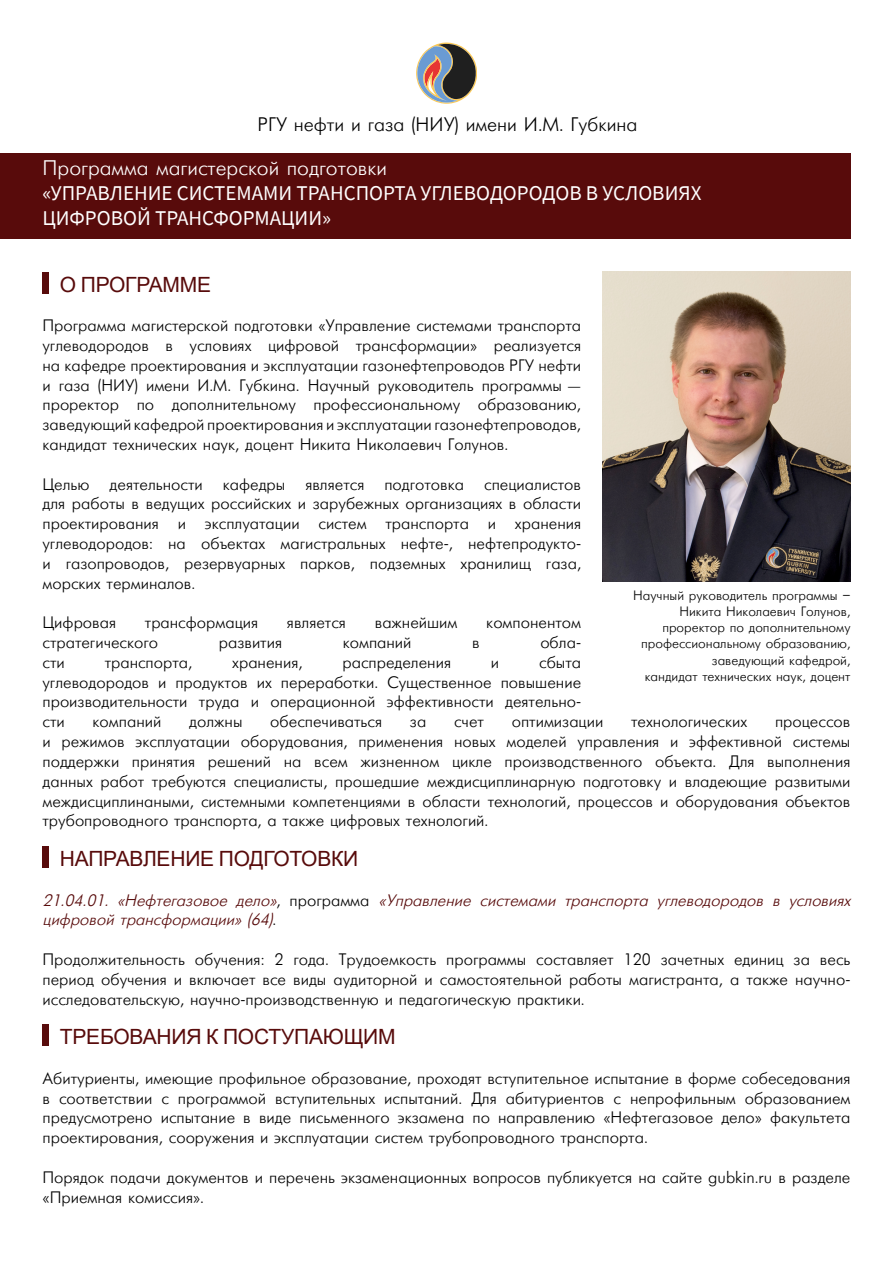
<style>
.page{position:relative;width:893px;height:1263px;background:#fff}
.page>*{position:absolute;margin:0;border:0;box-sizing:border-box;transform-origin:0 0}
.t1{font:21px/25.2px "Source Sans Pro";color:#fff}
.t2{font:21px "Arial";letter-spacing:-.01em;color:#580b0b}
.t3{font:21px "Futuris Cyrillic";color:#fff}
.t4{font:19.5px "Futuris Cyrillic";color:#000}
.t5{font:16.5px/19.8px "Futuris Cyrillic";color:#000;text-align:justify}
.t6{font:italic 16.5px/19.8px "Futuris Cyrillic";color:#580b0b}
.t7{font:13.5px/16.2px "Futuris Cyrillic";color:#000;text-align:right}
.s1{font-style:normal;color:#000}
</style>
<div class="page">
<div style="left:43px;top:272px;width:6px;height:22px;background:#580b0b"></div>
<div style="left:43px;top:846px;width:6px;height:22px;background:#580b0b"></div>
<img style="left:602px;top:272px;width:248px;height:310px">
<div style="left:0;top:153px;width:850px;height:85px;background:#580b0b"></div>
<svg style="left:416px;top:43px;width:61px;height:61px"></svg>
<div style="left:43px;top:1024px;width:6px;height:22px;background:#580b0b"></div>
<p class="t4" style="left:258px;top:115px;width:381px">РГУ нефти и газа (НИУ) имени И.М. Губкина</p>
<p class="t3" style="left:43px;top:157px;width:346px">Программа магистерской подготовки</p>
<p class="t1" style="left:43px;top:181px;width:660px">«УПРАВЛЕНИЕ СИСТЕМАМИ ТРАНСПОРТА УГЛЕВОДОРОДОВ В УСЛОВИЯХ<br>ЦИФРОВОЙ ТРАНСФОРМАЦИИ»</p>
<p class="t2" style="left:60px;top:270px;width:153px">О ПРОГРАММЕ</p>
<p class="t5" style="left:43px;top:316px;width:540px">Программа магистерской подготовки «Управление системами транспорта углеводородов в условиях цифровой трансформации» реализуется на кафедре проектирования и эксплуатации газонефтепроводов РГУ нефти и газа (НИУ) имени И.М. Губкина. Научный руководитель программы — проректор по дополнительному профессиональному образованию, заведующий кафедрой проектирования и эксплуатации газонефтепроводов, кандидат технических наук, доцент Никита Николаевич Голунов.</p>
<p class="t5" style="left:43px;top:475px;width:540px">Целью деятельности кафедры является подготовка специалистов для работы в ведущих российских и зарубежных организациях в области проектирования и эксплуатации систем транспорта и хранения углеводородов: на объектах магистральных нефте-, нефтепродукто&shy;и газопроводов, резервуарных парков, подземных хранилищ газа, морских терминалов.</p>
<p class="t5" style="left:43px;top:613px;width:75px">Цифровая</p>
<p class="t5" style="left:145px;top:613px;width:115px">трансформация</p>
<p class="t5" style="left:287px;top:613px;width:61px">является</p>
<p class="t5" style="left:375px;top:613px;width:84px">важнейшим</p>
<p class="t5" style="left:486px;top:613px;width:96px">компонентом</p>
<p class="t5" style="left:43px;top:633px;width:117px">стратегического</p>
<p class="t5" style="left:219px;top:633px;width:65px">развития</p>
<p class="t5" style="left:343px;top:633px;width:70px">компаний</p>
<p class="t5" style="left:472px;top:633px;width:9px">в</p>
<p class="t5" style="left:540px;top:633px;width:42px">обла-</p>
<p class="t5" style="left:43px;top:653px;width:24px">сти</p>
<p class="t5" style="left:105px;top:653px;width:89px">транспорта,</p>
<p class="t5" style="left:232px;top:653px;width:72px">хранения,</p>
<p class="t5" style="left:342px;top:653px;width:110px">распределения</p>
<p class="t5" style="left:491px;top:653px;width:10px">и</p>
<p class="t7" style="left:633px;top:587px;width:219px">Научный руководитель программы –<br>Никита Николаевич Голунов, проректор по дополнительному профессиональному образованию, заведующий кафедрой,<br>кандидат технических наук, доцент</p>
<p class="t5" style="left:43px;top:653px;width:540px;text-indent:497px">сбыта углеводородов и продуктов их переработки. Существенное повышение производительности труда и операционной эффективности деятельно&shy;сти</p>
<p class="t5" style="left:93px;top:712px;width:70px">компаний</p>
<p class="t5" style="left:189px;top:712px;width:55px">должны</p>
<p class="t5" style="left:270px;top:712px;width:113px">обеспечиваться</p>
<p class="t5" style="left:410px;top:712px;width:18px">за</p>
<p class="t5" style="left:454px;top:712px;width:31px">счет</p>
<p class="t5" style="left:512px;top:712px;width:93px">оптимизации</p>
<p class="t5" style="left:631px;top:712px;width:118px">технологических</p>
<p class="t5" style="left:43px;top:712px;width:809px;text-indent:732px">процессов и режимов эксплуатации оборудования, применения новых моделей управления и эффективной системы поддержки принятия решений на всем жизненном цикле производственного объекта. Для выполнения данных работ требуются специалисты, прошедшие междисциплинарную подготовку и владеющие развитыми междисциплинаными, системными компетенциями в области технологий, процессов и оборудования объектов трубопроводного транспорта, а также цифровых технологий.</p>
<p class="t2" style="left:60px;top:844px;width:300px">НАПРАВЛЕНИЕ ПОДГОТОВКИ</p>
<p class="t6" style="left:43px;top:890px;width:813px">21.04.01. «Нефтегазовое дело»<span class="s1">, п р о г р а м м а</span> «Управление системами транспорта углеводородов в условиях цифровой трансформации» (64)<span class="s1">.</span></p>
<p class="t5" style="left:43px;top:950px;width:809px">Продолжительность обучения: 2 года. Трудоемкость программы составляет 120 зачетных единиц за весь период обучения и включает все виды аудиторной и самостоятельной работы магистранта, а также научно&shy;исследовательскую, научно-производственную и педагогическую практики.</p>
<p class="t2" style="left:60px;top:1022px;width:337px">ТРЕБОВАНИЯ К ПОСТУПАЮЩИМ</p>
<p class="t5" style="left:43px;top:1069px;width:809px">Абитуриенты, имеющие профильное образование, проходят вступительное испытание в форме собеседования в соответствии с программой вступительных испытаний. Для абитуриентов с непрофильным образованием предусмотрено испытание в виде письменного экзамена по направлению «Нефтегазовое дело» факультета проектирования, сооружения и эксплуатации систем трубопроводного транспорта.</p>
<p class="t5" style="left:43px;top:1168px;width:809px">Порядок подачи документов и перечень экзаменационных вопросов публикуется на сайте gubkin.ru в разделе «Приемная комиссия».</p>
</div>
